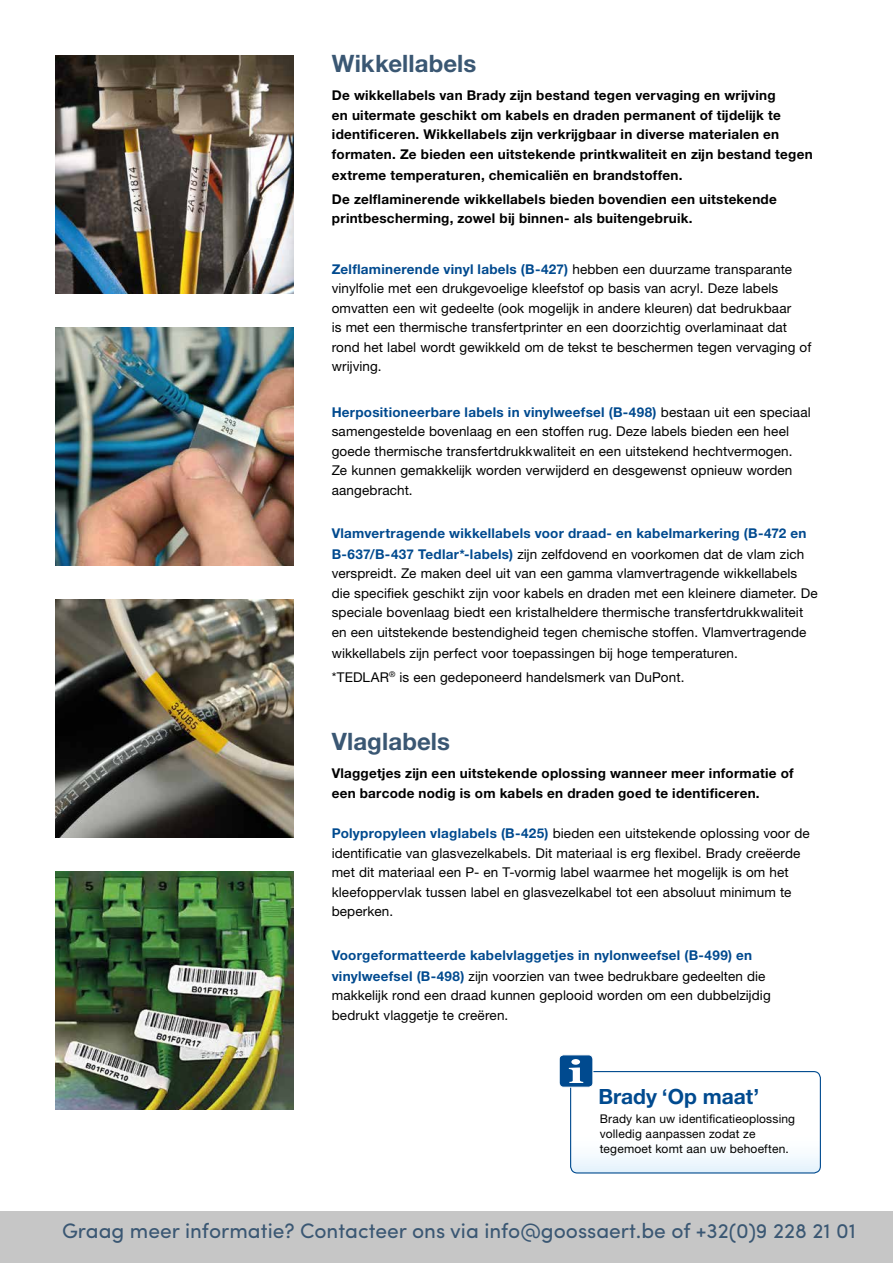
<style>
.page{position:relative;width:893px;height:1263px;background:#fff}
.page>*{position:absolute;margin:0;border:0;box-sizing:border-box;transform-origin:0 0}
.t1{font:700 24px "Helvetica Neue LT Pro";color:#3a5773}
.t2{font:21px "Sofia Pro";color:#3a5773}
.t3{font:700 21px "Helvetica Neue LT Pro";color:#004a8f}
.t4{font:13.5px/19.5px "Helvetica Neue LT Pro";letter-spacing:.01em;color:#000100}
.t5{font:700 13.5px/19.5px "Helvetica Neue LT Pro";letter-spacing:.02em;color:#000100}
.t6{font:700 13.5px/21px "Helvetica Neue LT Pro";letter-spacing:.02em;color:#004a8f}
.t7{font:12px/15px "Helvetica Neue LT Pro";letter-spacing:.015em;color:#000100}
.s1{font-weight:700;color:#004a8f}
.s2{font-weight:400;color:#000100}
</style>
<div class="page">
<div style="left:0;top:1212px;width:893px;height:51px;background:#c6c6c6"></div>
<div style="left:559px;top:1055px;width:34px;height:32px;background:#004a8f;border-radius:4px"></div>
<div style="left:559px;top:1054px;width:34px;height:33px;border:1px solid #fff;border-radius:4px"></div>
<svg style="left:569px;top:1059px;width:251px;height:114px"></svg>
<img style="left:55px;top:55px;width:238px;height:238px">
<img style="left:55px;top:327px;width:238px;height:239px">
<img style="left:55px;top:600px;width:238px;height:238px">
<img style="left:55px;top:872px;width:238px;height:238px">
<h1 class="t1" style="left:332px;top:49px;width:146px">Wikkellabels</h1>
<p class="t5" style="left:332px;top:85px;width:482px">De wikkellabels van Brady zĳn bestand tegen vervaging en wrĳving<br>en uitermate geschikt om kabels en draden permanent of tĳdelĳk te identificeren. Wikkellabels zĳn verkrĳgbaar in diverse materialen en formaten. Ze bieden een uitstekende printkwaliteit en zĳn bestand tegen</p>
<p class="t5" style="left:332px;top:163px;width:446px;line-height:23.7px">extreme temperaturen, chemicaliën en brandstoffen.<br>De zelflaminerende wikkellabels bieden bovendien een uitstekende</p>
<p class="t5" style="left:332px;top:208px;width:362px">printbescherming, zowel bĳ binnen- als buitengebruik.</p>
<p class="t4" style="left:332px;top:259px;width:481px"><span class="s1">Zelflaminerende vinyl labels (B-427)</span> hebben een duurzame transparante vinylfolie met een drukgevoelige kleefstof op basis van acryl. Deze labels omvatten een wit gedeelte (ook mogelĳk in andere kleuren) dat bedrukbaar<br>is met een thermische transfertprinter en een doorzichtig overlaminaat dat rond het label wordt gewikkeld om de tekst te beschermen tegen vervaging of wrĳving.</p>
<p class="t4" style="left:332px;top:402px;width:481px"><span class="s1">Herpositioneerbare labels in vinylweefsel (B-498)</span> bestaan uit een speciaal samengestelde bovenlaag en een stoffen rug. Deze labels bieden een heel goede thermische transfertdrukkwaliteit en een uitstekend hechtvermogen.<br>Ze kunnen gemakkelĳk worden verwĳderd en desgewenst opnieuw worden aangebracht.</p>
<p class="t6" style="left:332px;top:522px;width:476px">Vlamvertragende wikkellabels voor draad- en kabelmarkering (B-472 en<br>B-637/B-437 Tedlar*-labels) <span class="s2">zĳn zelfdovend en voorkomen dat de vlam zich</span></p>
<p class="t4" style="left:332px;top:563px;width:487px">verspreidt. Ze maken deel uit van een gamma vlamvertragende wikkellabels die specifiek geschikt zĳn voor kabels en draden met een kleinere diameter. De speciale bovenlaag biedt een kristalheldere thermische transfertdrukkwaliteit en een uitstekende bestendigheid tegen chemische stoffen. Vlamvertragende</p>
<p class="t4" style="left:332px;top:641px;width:408px;line-height:23.9px">wikkellabels zĳn perfect voor toepassingen bĳ hoge temperaturen. *TEDLAR<sup>®</sup> is een gedeponeerd handelsmerk van DuPont.</p>
<h1 class="t1" style="left:332px;top:726px;width:120px">Vlaglabels</h1>
<p class="t5" style="left:332px;top:763px;width:463px">Vlaggetjes zĳn een uitstekende oplossing wanneer meer informatie of een barcode nodig is om kabels en draden goed te identificeren.</p>
<p class="t4" style="left:332px;top:823px;width:480px"><span class="s1">Polypropyleen vlaglabels (B-425)</span> bieden een uitstekende oplossing voor de identificatie van glasvezelkabels. Dit materiaal is erg flexibel. Brady creëerde met dit materiaal een P- en T-vormig label waarmee het mogelĳk is om het kleefoppervlak tussen label en glasvezelkabel tot een absoluut minimum te beperken.</p>
<p class="t6" style="left:332px;top:944px;width:435px">Voorgeformatteerde kabelvlaggetjes in nylonweefsel (B-499) en vinylweefsel (B-498) <span class="s2">zĳn voorzien van twee bedrukbare gedeelten die</span></p>
<p class="t4" style="left:332px;top:985px;width:441px">makkelĳk rond een draad kunnen geplooid worden om een dubbelzĳdig bedrukt vlaggetje te creëren.</p>
<h2 class="t3" style="left:598px;top:1083px;width:162px">Brady ‘Op maat’</h2>
<p class="t7" style="left:600px;top:1111px;width:197px">Brady kan uw identificatieoplossing volledig aanpassen zodat ze tegemoet komt aan uw behoeften.</p>
<h2 class="t2" style="left:62px;top:1215px;width:795px">Graag meer informatie? Contacteer ons via info@goossaert.be of +32(0)9 228 21 01</h2>
</div>
